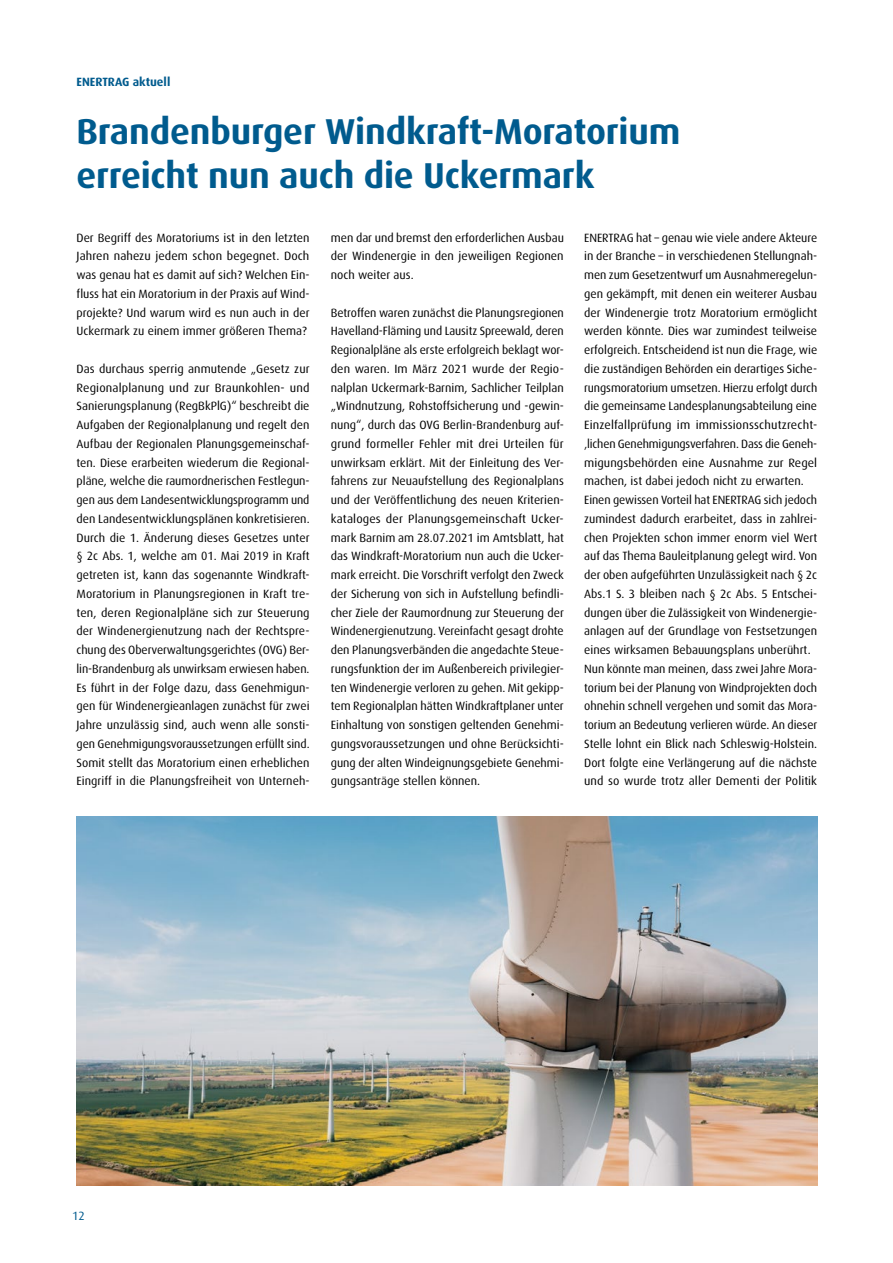
<style>
.page{position:relative;width:893px;height:1263px;background:#fff}
.page>*{position:absolute;margin:0;border:0;box-sizing:border-box;transform-origin:0 0}
.t1{font:700 36px/43.5px "Dax CE";letter-spacing:-.005em;color:#005b8e}
.t2{font:12px/18.8px "Dax CE";color:#000;text-align:justify}
.t3{font:700 12px "Dax CE";color:#005b8e}
.t4{font:12px "Dax CE";color:#005b8e}
</style>
<div class="page">
<img style="left:77px;top:816px;width:740px;height:369px">
<p class="t3" style="left:77px;top:74px;width:95px">ENERTRAG aktuell</p>
<h1 class="t1" style="left:77px;top:108px;width:605px">Brandenburger Windkraft-Moratorium erreicht nun auch die Uckermark</h1>
<p class="t2" style="left:77px;top:228px;width:235px">Der Begriff des Moratoriums ist in den letzten Jahren nahezu jedem schon begegnet. Doch was genau hat es damit auf sich? Welchen Ein&shy;fluss hat ein Moratorium in der Praxis auf Wind&shy;projekte? Und warum wird es nun auch in der Uckermark zu einem immer größeren Thema?</p>
<p class="t2" style="left:77px;top:359px;width:235px">Das durchaus sperrig anmutende „Gesetz zur Regionalplanung und zur Braunkohlen- und Sanierungsplanung (RegBkPlG)“ beschreibt die Aufgaben der Regionalplanung und regelt den Aufbau der Regionalen Planungsgemeinschaf&shy;ten. Diese erarbeiten wiederum die Regional&shy;pläne, welche die raumordnerischen Festlegun&shy;gen aus dem Landesentwicklungsprogramm und den Landesentwicklungsplänen konkretisieren.<br>Durch die 1. Änderung dieses Gesetzes unter § 2c Abs. 1, welche am 01. Mai 2019 in Kraft getreten ist, kann das sogenannte Windkraft-Moratorium in Planungsregionen in Kraft tre&shy;ten, deren Regionalpläne sich zur Steuerung der Windenergienutzung nach der Rechtspre&shy;chung des Oberverwaltungsgerichtes (OVG) Ber&shy;lin-Brandenburg als unwirksam erwiesen haben.<br>Es führt in der Folge dazu, dass Genehmigun&shy;gen für Windenergieanlagen zunächst für zwei Jahre unzulässig sind, auch wenn alle sonsti&shy;gen Genehmigungsvoraussetzungen erfüllt sind.<br>Somit stellt das Moratorium einen erheblichen Eingriff in die Planungsfreiheit von Unterneh-</p>
<p class="t2" style="left:331px;top:228px;width:235px">men dar und bremst den erforderlichen Ausbau der Windenergie in den jeweiligen Regionen noch weiter aus.</p>
<p class="t2" style="left:331px;top:303px;width:235px">Betroffen waren zunächst die Planungsregionen Havelland-Fläming und Lausitz Spreewald, deren Regionalpläne als erste erfolgreich beklagt wor&shy;den waren. Im März 2021 wurde der Regio&shy;nalplan Uckermark-Barnim, Sachlicher Teilplan „Windnutzung, Rohstoffsicherung und -gewin&shy;nung“, durch das OVG Berlin-Brandenburg auf&shy;grund formeller Fehler mit drei Urteilen für unwirksam erklärt. Mit der Einleitung des Ver&shy;fahrens zur Neuaufstellung des Regionalplans und der Veröffentlichung des neuen Kriterien&shy;kataloges der Planungsgemeinschaft Ucker&shy;mark Barnim am 28.07.2021 im Amtsblatt, hat das Windkraft-Moratorium nun auch die Ucker&shy;mark erreicht. Die Vorschrift verfolgt den Zweck der Sicherung von sich in Aufstellung befindli&shy;cher Ziele der Raumordnung zur Steuerung der Windenergienutzung. Vereinfacht gesagt drohte den Planungsverbänden die angedachte Steue&shy;rungsfunktion der im Außenbereich privilegier&shy;ten Windenergie verloren zu gehen. Mit gekipp&shy;tem Regionalplan hätten Windkraftplaner unter Einhaltung von sonstigen geltenden Genehmi&shy;gungsvoraussetzungen und ohne Berücksichti&shy;gung der alten Windeignungsgebiete Genehmi&shy;gungsanträge stellen können.</p>
<p class="t2" style="left:584px;top:228px;width:235px;text-align:left">ENERTRAG hat – genau wie viele andere Akteure in der Branche – in verschiedenen Stellungnah&shy;men zum Gesetzentwurf um Ausnahmeregelun&shy;gen gekämpft, mit denen ein weiterer Ausbau der Windenergie trotz Moratorium ermöglicht werden könnte. Dies war zumindest teilweise erfolgreich. Entscheidend ist nun die Frage, wie die zuständigen Behörden ein derartiges Siche&shy;rungsmoratorium umsetzen. Hierzu erfolgt durch die gemeinsame Landesplanungsabteilung eine Einzelfallprüfung im immissionsschutzrecht-‚lichen Genehmigungsverfahren. Dass die Geneh&shy;migungsbehörden eine Ausnahme zur Regel machen, ist dabei jedoch nicht zu erwarten.<br>Einen gewissen Vorteil hat ENERTRAG sich jedoch zumindest dadurch erarbeitet, dass in zahlrei&shy;chen Projekten schon immer enorm viel Wert auf das Thema Bauleitplanung gelegt wird. Von der oben aufgeführten Unzulässigkeit nach § 2c Abs.1 S. 3 bleiben nach § 2c Abs. 5 Entschei&shy;dungen über die Zulässigkeit von Windenergie&shy;anlagen auf der Grundlage von Festsetzungen eines wirksamen Bebauungsplans unberührt.<br>Nun könnte man meinen, dass zwei Jahre Mora&shy;torium bei der Planung von Windprojekten doch ohnehin schnell vergehen und somit das Mora&shy;torium an Bedeutung verlieren würde. An dieser Stelle lohnt ein Blick nach Schleswig-Holstein.<br>Dort folgte eine Verlängerung auf die nächste und so wurde trotz aller Dementi der Politik</p>
<p class="t4" style="left:72px;top:1208px;width:14px">12</p>
</div>
